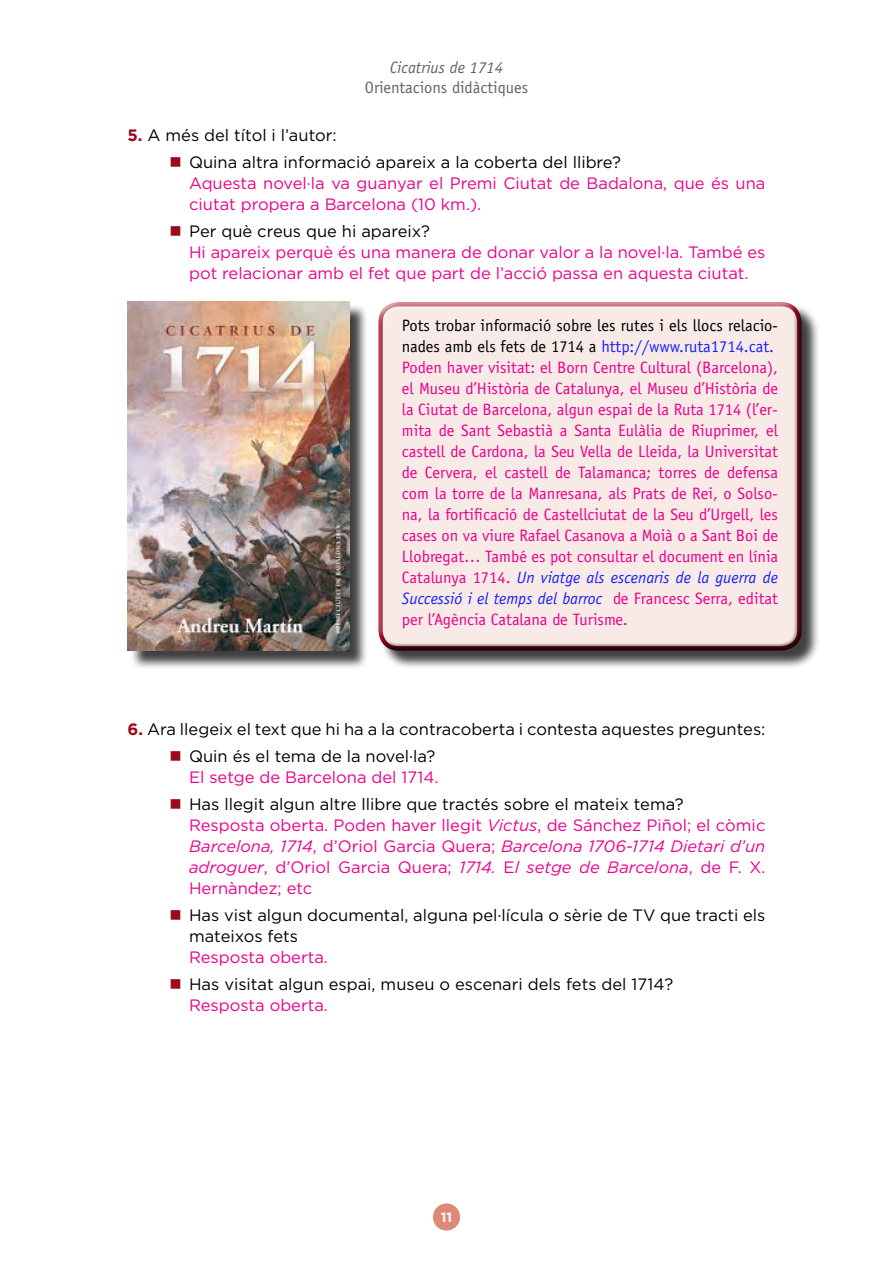
<style>
.page{position:relative;width:893px;height:1263px;background:#fff}
.page>*{position:absolute;margin:0;border:0;box-sizing:border-box;transform-origin:0 0}
.t1{font:16.5px/21px "Officina Sans";color:#ec008c}
.t2{font:16.5px/21px "Gotham";color:#ec008c}
.t3{font:16.5px/21px "Gotham";color:#000}
.t4{font:16.5px "Officina Sans";color:#636466}
.t5{font:italic 16.5px "Officina Sans";color:#636466}
.t6{font:700 13.5px "Gotham";color:#fff}
.s1{font-weight:700;color:#9e081b}
.s2{color:#9e081b}
.s3{color:#000}
.s4{color:#1922fb}
.s5{font-style:italic;color:#1922fb}
.s6{font-style:italic}
.s7{color:#ec008c}
</style>
<div class="page">
<div style="left:434px;top:1204px;width:25px;height:26px;background:#de8977;border-radius:50%"></div>
<div style="left:433px;top:1203px;width:27px;height:27px;border:2px solid #de8977;border-radius:50%"></div>
<div style="left:129px;top:304px;width:239px;height:366px;background:#000;opacity:.75"></div>
<img style="left:128px;top:302px;width:221px;height:349px">
<div style="left:380px;top:304px;width:440px;height:366px;background:#000;opacity:.75"></div>
<div style="left:369px;top:293px;width:436px;height:353px;background:#fff;opacity:.75"></div>
<div style="left:375px;top:306px;width:435px;height:346px;background:#000;opacity:.75"></div>
<p class="t5" style="left:390px;top:58px;width:114px">Cicatrius de 1714</p>
<p class="t4" style="left:365px;top:77px;width:165px">Orientacions didàctiques</p>
<p class="t3" style="left:128px;top:125px;width:211px"><span class="s1">5.</span> A més del títol i l’autor:</p>
<p class="t2" style="left:189px;top:152px;width:578px;text-indent:-20px"><span class="s2">■</span> <span class="s3">Quina altra informació apareix a la coberta del llibre?<br></span>Aquesta novel·la va guanyar el Premi Ciutat de Badalona, que és una ciutat propera a Barcelona (10 km.).</p>
<p class="t2" style="left:189px;top:221px;width:578px;text-indent:-20px"><span class="s2">■</span> <span class="s3">Per què creus que hi apareix?<br></span>Hi apareix perquè és una manera de donar valor a la novel·la. També es pot relacionar amb el fet que part de l’acció passa en aquesta ciutat.</p>
<p class="t1" style="left:402px;top:315px;width:378px"><span class="s3">Pots trobar informació sobre les rutes i els llocs relacio&shy;nades amb els fets de 1714 a</span> <span class="s4">http://www.ruta1714.cat.<br></span>Poden haver visitat: el Born Centre Cultural (Barcelona), el Museu d’Història de Catalunya, el Museu d’Història de la Ciutat de Barcelona, algun espai de la Ruta 1714 (l’er&shy;mita de Sant Sebastià a Santa Eulàlia de Riuprimer, el castell de Cardona, la Seu Vella de Lleida, la Universitat de Cervera, el castell de Talamanca; torres de defensa com la torre de la Manresana, als Prats de Rei, o Solso&shy;na, la fortificació de Castellciutat de la Seu d’Urgell, les cases on va viure Rafael Casanova a Moià o a Sant Boi de Llobregat… També es pot consultar el document en línia Catalunya 1714. <span class="s5">Un viatge als escenaris de la guerra de Successió i el temps del barroc</span> de Francesc Serra, editat per l’Agència Catalana de Turisme.</p>
<p class="t3" style="left:128px;top:719px;width:639px"><span class="s1">6.</span> Ara llegeix el text que hi ha a la contracoberta i contesta aquestes preguntes:</p>
<p class="t2" style="left:170px;top:746px;width:270px;text-align:right"><span class="s2">■</span> <span class="s3">Quin és el tema de la novel·la?<br></span>El setge de Barcelona del 1714.</p>
<p class="t2" style="left:189px;top:794px;width:578px;text-indent:-20px"><span class="s2">■</span> <span class="s3">Has llegit algun altre llibre que tractés sobre el mateix tema?<br></span>Resposta oberta. Poden haver llegit <span class="s6">Victus</span>, de Sánchez Piñol; el còmic <span class="s6">Barcelona, 1714</span>, d’Oriol Garcia Quera; <span class="s6">Barcelona 1706-1714 Dietari d’un adroguer</span>, d’Oriol Garcia Quera; <span class="s6">1714.</span> E<span class="s6">l setge de Barcelona</span>, de F. X.<br>Hernàndez; etc</p>
<p class="t3" style="left:189px;top:905px;width:578px;text-indent:-20px"><span class="s2">■</span> Has vist algun documental, alguna pel·lícula o sèrie de TV que tracti els mateixos fets</p>
<p class="t2" style="left:189px;top:947px;width:140px">Resposta oberta.</p>
<p class="t3" style="left:189px;top:974px;width:486px;text-indent:-20px"><span class="s2">■</span> Has visitat algun espai, museu o escenari dels fets del 1714?<br><span class="s7">Resposta oberta.</span></p>
<p class="t6" style="left:441px;top:1209px;width:13px">11</p>
</div>
